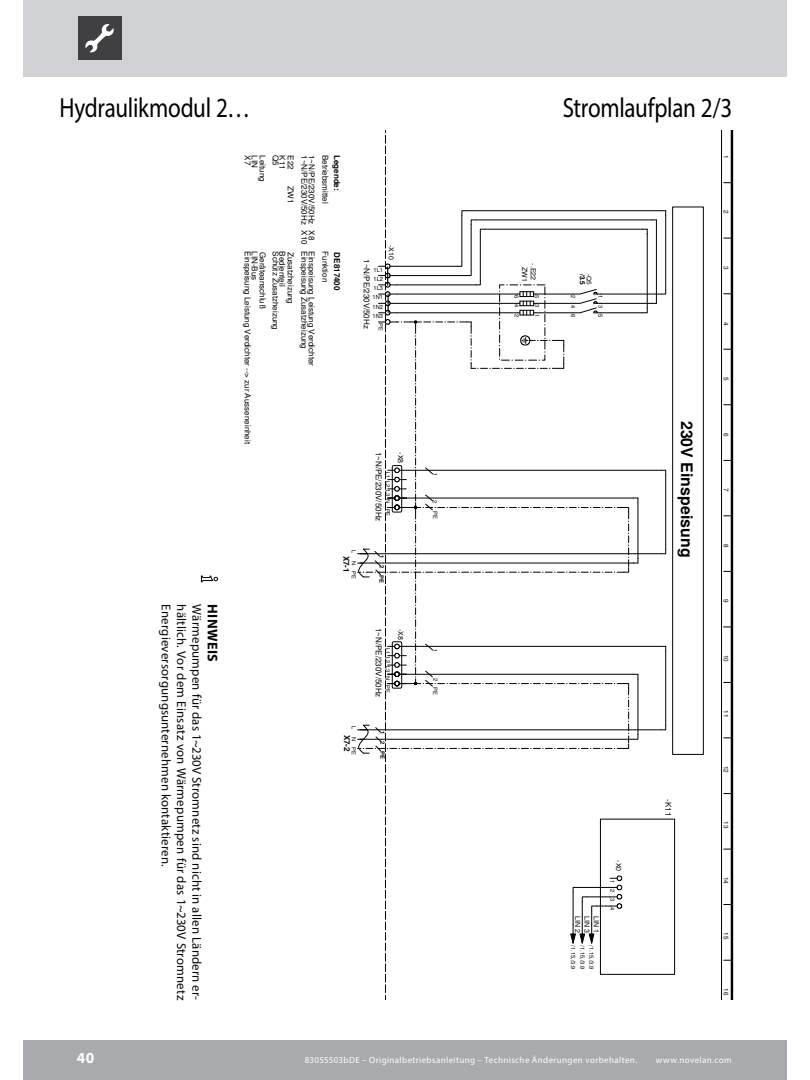
<style>
.page{position:relative;width:810px;height:1080px;background:#fff}
.page>*{position:absolute;margin:0;border:0;box-sizing:border-box;transform-origin:0 0}
.t1{font:27.75px "Myriad Pro";letter-spacing:-.015em;color:#010202;scale:.83 1}
.t2{font:700 15.88px "Helvetica";letter-spacing:.005em;color:#010202}
.t3{font:700 15.38px "Myriad Pro";color:#fff}
.t4{font:700 14.12px "Myriad Pro";letter-spacing:.025em;color:#040809}
.t5{font:12.88px "Myriad Pro";letter-spacing:.015em;color:#040809}
.t6{font:9px "Myriad Pro";letter-spacing:.045em;color:#fff}
.t7{font:8px "Helvetica";letter-spacing:-.005em;color:#010202}
.t8{font:700 8px "Helvetica";letter-spacing:-.005em;color:#010202}
.t9{font:7px/8.8px "Helvetica";color:#010202;text-align:center}
.t10{font:6.38px "Helvetica";letter-spacing:.01em;color:#010202}
.t11{font:5.75px/9.2px "Helvetica";color:#010202}
.t12{font:700 5.75px "Helvetica";color:#010202}
</style>
<div class="page">
<div style="left:23px;top:1040px;width:764px;height:40px;background:#a8aaad"></div>
<div style="left:23px;top:0;width:764px;height:76px;background:#d1d2d4"></div>
<div style="left:78px;top:16px;width:43px;height:44px;background:#404042"></div>
<svg style="left:85px;top:24px;width:29px;height:28px"></svg>
<div style="left:721px;top:131px;width:14px;height:869px;background:#d1d1d1"></div>
<svg style="left:357px;top:131px;width:376px;height:869px"></svg>
<svg style="left:200px;top:575px;width:19px;height:8px"></svg>
<h1 class="t1" style="left:60px;top:97px;width:231px">Hydraulikmodul 2…</h1>
<h1 class="t1" style="left:563px;top:97px;width:206px">Stromlaufplan 2/3</h1>
<h3 class="t5" style="left:202px;top:604px;width:397px;rotate:90deg">Wärmepumpen für das 1~230V Stromnetz sind nicht in allen Ländern er-</h3>
<h3 class="t4" style="left:221px;top:604px;width:59px;rotate:90deg">HINWEIS</h3>
<h3 class="t5" style="left:171px;top:604px;width:264px;rotate:90deg">Energieversorgungsunternehmen kontaktieren.</h3>
<h3 class="t5" style="left:186px;top:604px;width:397px;rotate:90deg">hältlich. Vor dem Einsatz von Wärmepumpen für das 1~230V Stromnetz</h3>
<p class="t7" style="left:251px;top:155px;width:11px;rotate:90deg">X7</p>
<p class="t7" style="left:328px;top:155px;width:50px;rotate:90deg">Betriebsmittel</p>
<p class="t7" style="left:258px;top:155px;width:14px;rotate:90deg">LIN</p>
<p class="t7" style="left:278px;top:155px;width:12px;rotate:90deg">Q5</p>
<p class="t8" style="left:340px;top:155px;width:37px;rotate:90deg">Legende:</p>
<p class="t7" style="left:285px;top:155px;width:16px;rotate:90deg">K11</p>
<p class="t7" style="left:266px;top:155px;width:28px;rotate:90deg">Leitung</p>
<p class="t7" style="left:314px;top:155px;width:71px;rotate:90deg">1~N/PE/230V/50Hz</p>
<p class="t7" style="left:294px;top:155px;width:16px;rotate:90deg">E22</p>
<p class="t7" style="left:307px;top:155px;width:71px;rotate:90deg">1~N/PE/230V/50Hz</p>
<p class="t7" style="left:294px;top:186px;width:18px;rotate:90deg">ZW1</p>
<p class="t7" style="left:314px;top:230px;width:11px;rotate:90deg">X8</p>
<p class="t7" style="left:307px;top:230px;width:16px;rotate:90deg">X10</p>
<p class="t7" style="left:278px;top:251px;width:80px;rotate:90deg">Schütz Zusatzheizung</p>
<p class="t7" style="left:285px;top:251px;width:37px;rotate:90deg">Bedienteil</p>
<p class="t7" style="left:307px;top:251px;width:99px;rotate:90deg">Einspeisung Zusatzheizung</p>
<p class="t7" style="left:258px;top:251px;width:31px;rotate:90deg">LIN-Bus</p>
<p class="t7" style="left:314px;top:251px;width:116px;rotate:90deg">Einspeisung Leistung Verdichter</p>
<p class="t8" style="left:340px;top:252px;width:39px;rotate:90deg">DE817400</p>
<p class="t7" style="left:251px;top:251px;width:194px;rotate:90deg">Einspeisung Leistung Verdichter --&gt; zur Ausseneinheit</p>
<p class="t7" style="left:328px;top:251px;width:32px;rotate:90deg">Funktion</p>
<p class="t7" style="left:294px;top:252px;width:53px;rotate:90deg">Zusatzheizung</p>
<p class="t7" style="left:266px;top:252px;width:58px;rotate:90deg">Geräteanschluß</p>
<p class="t9" style="left:395px;top:245px;width:16px;rotate:90deg">-X10</p>
<p class="t7" style="left:369px;top:259px;width:71px;rotate:90deg">1~N/PE/230V/50Hz</p>
<p class="t11" style="left:374px;top:266px;width:11px">1L1</p>
<p class="t11" style="left:374px;top:275px;width:11px">1L2<br>1L3</p>
<p class="t11" style="left:373px;top:293px;width:12px">1N1</p>
<p class="t11" style="left:373px;top:303px;width:12px">1N2</p>
<p class="t11" style="left:373px;top:312px;width:12px">1N3</p>
<p class="t11" style="left:385px;top:323px;width:9px;rotate:90deg">PE</p>
<p class="t7" style="left:382px;top:452px;width:71px;rotate:90deg">1~N/PE/230V/50Hz</p>
<p class="t9" style="left:404px;top:452px;width:13px;rotate:90deg">-X8</p>
<p class="t11" style="left:392px;top:472px;width:46px;rotate:90deg">L1 L2 L3 N PE</p>
<p class="t11" style="left:358px;top:550px;width:5px;rotate:90deg">L</p>
<p class="t11" style="left:358px;top:561px;width:19px;rotate:90deg">N PE</p>
<p class="t8" style="left:349px;top:556px;width:18px;rotate:90deg">X7-1</p>
<p class="t12" style="left:384px;top:555px;width:5px;rotate:90deg">1</p>
<p class="t12" style="left:384px;top:565px;width:5px;rotate:90deg">2</p>
<p class="t12" style="left:384px;top:575px;width:9px;rotate:90deg">PE</p>
<p class="t7" style="left:382px;top:628px;width:71px;rotate:90deg">1~N/PE/230V/50Hz</p>
<p class="t9" style="left:404px;top:629px;width:13px;rotate:90deg">-X8</p>
<p class="t11" style="left:392px;top:648px;width:46px;rotate:90deg">L1 L2 L3 N PE</p>
<p class="t11" style="left:358px;top:726px;width:5px;rotate:90deg">L</p>
<p class="t11" style="left:358px;top:737px;width:19px;rotate:90deg">N PE</p>
<p class="t8" style="left:350px;top:735px;width:18px;rotate:90deg">X7-2</p>
<p class="t12" style="left:384px;top:731px;width:5px;rotate:90deg">1</p>
<p class="t12" style="left:384px;top:741px;width:5px;rotate:90deg">2</p>
<p class="t12" style="left:384px;top:751px;width:9px;rotate:90deg">PE</p>
<p class="t11" style="left:439px;top:473px;width:5px;rotate:90deg">1</p>
<p class="t11" style="left:439px;top:500px;width:5px;rotate:90deg">2</p>
<p class="t11" style="left:439px;top:511px;width:9px;rotate:90deg">PE</p>
<p class="t11" style="left:439px;top:649px;width:5px;rotate:90deg">1</p>
<p class="t11" style="left:440px;top:678px;width:5px;rotate:90deg">2</p>
<p class="t11" style="left:439px;top:687px;width:9px;rotate:90deg">PE</p>
<p class="t10" style="left:728px;top:155px;width:5px;rotate:90deg">1</p>
<p class="t10" style="left:728px;top:210px;width:5px;rotate:90deg">2</p>
<p class="t9" style="left:537px;top:263px;width:20px;rotate:90deg">-.E22<br>ZW1</p>
<p class="t10" style="left:585px;top:274px;width:12px;rotate:90deg">/3.5</p>
<p class="t10" style="left:591px;top:274px;width:12px;rotate:90deg">-Q5</p>
<p class="t10" style="left:728px;top:266px;width:5px;rotate:90deg">3</p>
<p class="t11" style="left:521px;top:295px;width:23px;rotate:90deg">642</p>
<p class="t11" style="left:541px;top:295px;width:23px;rotate:90deg">531</p>
<p class="t11" style="left:577px;top:295px;width:5px;rotate:90deg">2</p>
<p class="t11" style="left:605px;top:295px;width:5px;rotate:90deg">1</p>
<p class="t11" style="left:577px;top:305px;width:5px;rotate:90deg">4</p>
<p class="t11" style="left:605px;top:305px;width:5px;rotate:90deg">3</p>
<p class="t11" style="left:577px;top:314px;width:5px;rotate:90deg">6</p>
<p class="t11" style="left:605px;top:314px;width:5px;rotate:90deg">5</p>
<p class="t10" style="left:728px;top:322px;width:5px;rotate:90deg">4</p>
<p class="t10" style="left:728px;top:377px;width:5px;rotate:90deg">5</p>
<h2 class="t2" style="left:693px;top:421px;width:138px;rotate:90deg">230V Einspeisung</h2>
<p class="t10" style="left:728px;top:433px;width:5px;rotate:90deg">6</p>
<p class="t10" style="left:728px;top:488px;width:5px;rotate:90deg">7</p>
<p class="t10" style="left:728px;top:544px;width:5px;rotate:90deg">8</p>
<p class="t10" style="left:728px;top:599px;width:5px;rotate:90deg">9</p>
<p class="t10" style="left:728px;top:655px;width:9px;rotate:90deg">10</p>
<p class="t10" style="left:728px;top:710px;width:9px;rotate:90deg">11</p>
<p class="t10" style="left:728px;top:766px;width:9px;rotate:90deg">12</p>
<p class="t7" style="left:671px;top:799px;width:18px;rotate:90deg">-K11</p>
<p class="t10" style="left:728px;top:821px;width:9px;rotate:90deg">13</p>
<p class="t9" style="left:622px;top:860px;width:13px;rotate:90deg">-X0</p>
<p class="t11" style="left:617px;top:880px;width:5px;rotate:90deg">1</p>
<p class="t10" style="left:728px;top:877px;width:9px;rotate:90deg">14</p>
<p class="t11" style="left:617px;top:889px;width:23px;rotate:90deg">234</p>
<p class="t9" style="left:581px;top:916px;width:18px;rotate:90deg">LIN 2</p>
<p class="t11" style="left:577px;top:945px;width:26px;rotate:90deg">/1.15,/3.9</p>
<p class="t9" style="left:591px;top:916px;width:18px;rotate:90deg">LIN 3</p>
<p class="t11" style="left:587px;top:945px;width:26px;rotate:90deg">/1.15,/3.9</p>
<p class="t9" style="left:600px;top:916px;width:18px;rotate:90deg">LIN 1</p>
<p class="t11" style="left:596px;top:945px;width:26px;rotate:90deg">/1.15,/3.9</p>
<p class="t10" style="left:728px;top:932px;width:9px;rotate:90deg">15</p>
<p class="t10" style="left:728px;top:988px;width:9px;rotate:90deg">16</p>
<h3 class="t3" style="left:77px;top:1049px;width:19px">40</h3>
<p class="t6" style="left:305px;top:1057px;width:334px">83055503bDE – Originalbetriebsanleitung – Technische Änderungen vorbehalten.</p>
<p class="t6" style="left:656px;top:1057px;width:77px">www.novelan.com</p>
</div>
